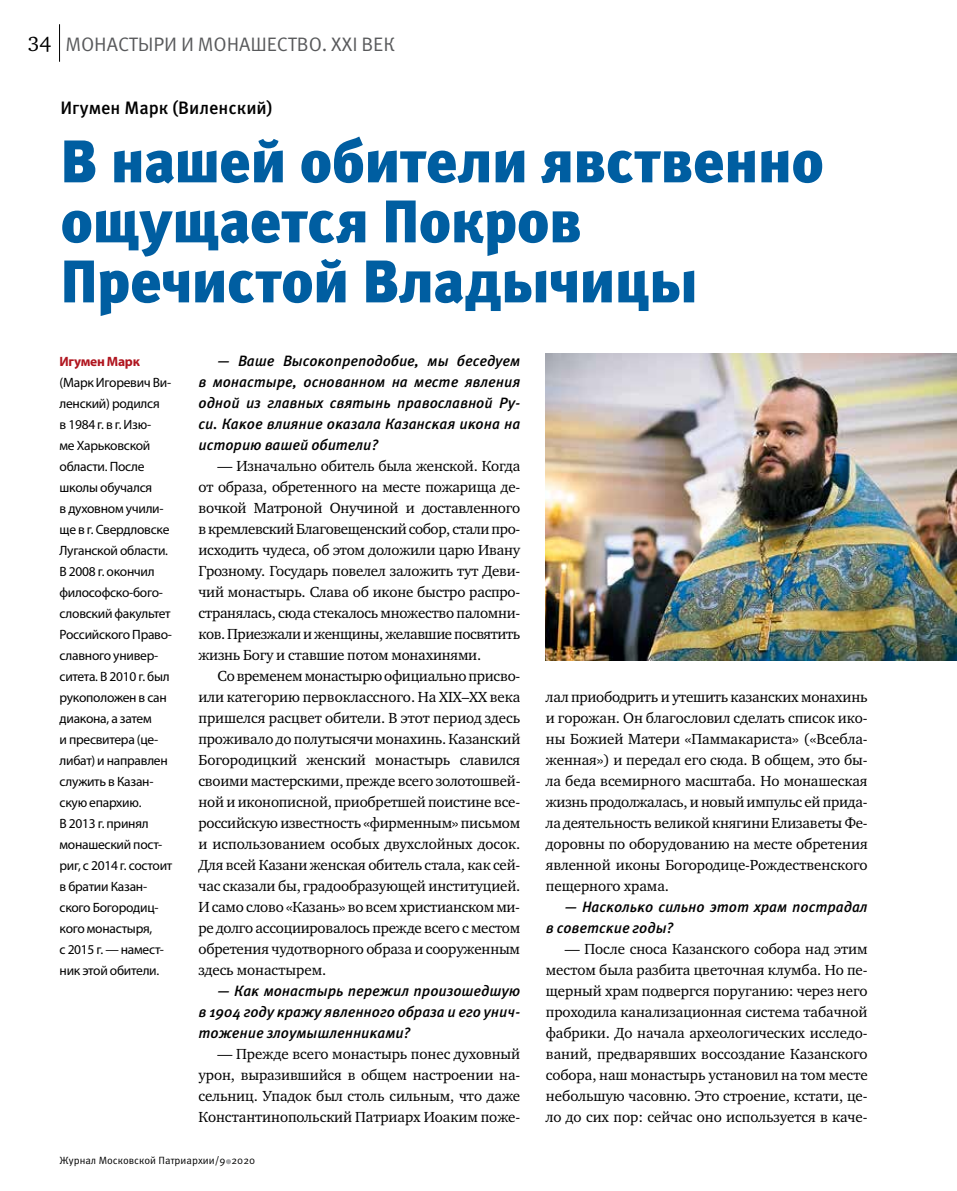
<style>
.page{position:relative;width:957px;height:1191px;background:#fff}
.page>*{position:absolute;margin:0;border:0;box-sizing:border-box;transform-origin:0 0}
.t1{font:900 60px/60px "Meta Pro";letter-spacing:-.015em;color:#005ea1}
.t2{font:19.5px "Meta Pro";letter-spacing:-.005em;color:#58595b}
.t3{font:500 18px "Meta Pro";color:#000}
.t4{font:15px/21px "Charter ITC";letter-spacing:-.005em;color:#000;text-align:justify}
.t5{font:italic 500 15px/21px "Meta Pro";letter-spacing:-.005em;color:#000;text-align:justify}
.t6{font:13.5px/21px "Myriad Pro";letter-spacing:-.02em;color:#000}
.t7{font:700 13.5px "Myriad Pro";letter-spacing:-.02em;color:#b0151f}
.t8{font:10.5px "Meta Pro";color:#000}
.s1{font-family:"Charter ITC";font-size:21px;color:#000}
</style>
<div class="page">
<hr style="left:59px;top:24px;width:1px;height:38px;background:#000">
<svg style="left:226px;top:1159px;width:5px;height:5px"></svg>
<img style="left:546px;top:354px;width:411px;height:306px">
<h2 class="t2" style="left:28px;top:32px;width:369px"><span class="s1">34</span> МОНАСТЫРИ И МОНАШЕСТВО. XXI ВЕК</h2>
<p class="t3" style="left:60px;top:96px;width:214px">Игумен Марк (Виленский)</p>
<h1 class="t1" style="left:60px;top:133px;width:765px">В нашей обители явственно ощущается Покров<br>Пречистой Владычицы</h1>
<p class="t7" style="left:60px;top:352px;width:82px">Игумен Марк</p>
<p class="t6" style="left:60px;top:372px;width:114px">(Марк Игоревич Ви&shy;ленский) родился<br>в 1984 г. в г. Изю-<br>ме Харьковской области. После школы обучался<br>в духовном учили&shy;ще в г. Свердловске<br>Луганской области.<br>В 2008 г. окончил философско-бого&shy;словский факультет<br>Российского Право&shy;славного универ&shy;ситета. В 2010 г. был рукоположен в сан диакона, а затем<br>и пресвитера (це&shy;либат) и направлен служить в Казан&shy;скую епархию.<br>В 2013 г. принял монашеский пост&shy;риг, с 2014 г. состоит в братии Казан&shy;ского Богородиц&shy;кого монастыря,<br>с 2015 г. — намест&shy;ник этой обители.</p>
<p class="t5" style="left:198px;top:351px;width:323px;text-indent:19px">— Ваше Высокопреподобие, мы беседуем в монастыре, основанном на месте явления одной из главных святынь православной Ру&shy;си. Какое влияние оказала Казанская икона на историю вашей обители?</p>
<p class="t4" style="left:198px;top:455px;width:323px;text-indent:19px">— Изначально обитель была женской. Когда от образа, обретенного на месте пожарища де&shy;вочкой Матроной Онучиной и доставленного в кремлевский Благовещенский собор, стали про&shy;исходить чудеса, об этом доложили царю Ивану Грозному. Государь повелел заложить тут Деви&shy;чий монастырь. Слава об иконе быстро распро&shy;странялась, сюда стекалось множество паломни&shy;ков. Приезжали и женщины, желавшие посвятить жизнь Богу и ставшие потом монахинями.</p>
<p class="t4" style="left:198px;top:665px;width:323px;text-indent:19px">Со временем монастырю официально присво&shy;или категорию первоклассного. На XIX–ХХ века пришелся расцвет обители. В этот период здесь проживало до полутысячи монахинь. Казанский Богородицкий женский монастырь славился своими мастерскими, прежде всего золотошвей&shy;ной и иконописной, приобретшей поистине все&shy;российскую известность «фирменным» письмом и использованием особых двухслойных досок.<br>Для всей Казани женская обитель стала, как сей&shy;час сказали бы, градообразующей институцией.<br>И само слово «Казань» во всем христианском ми&shy;ре долго ассоциировалось прежде всего с местом обретения чудотворного образа и сооруженным здесь монастырем.</p>
<p class="t5" style="left:198px;top:981px;width:323px;text-indent:19px">— Как монастырь пережил произошедшую в 1904 году кражу явленного образа и его унич&shy;тожение злоумышленниками?</p>
<p class="t4" style="left:198px;top:1043px;width:323px;text-indent:19px">— Прежде всего монастырь понес духовный урон, выразившийся в общем настроении на&shy;сельниц. Упадок был столь сильным, что даже Константинопольский Патриарх Иоаким поже-</p>
<p class="t8" style="left:60px;top:1153px;width:197px">Журнал Московской Патриархии/9 2020</p>
<p class="t4" style="left:546px;top:686px;width:323px">лал приободрить и утешить казанских монахинь и горожан. Он благословил сделать список ико&shy;ны Божией Матери «Паммакариста» («Всебла&shy;женная») и передал его сюда. В общем, это бы&shy;ла беда всемирного масштаба. Но монашеская жизнь продолжалась, и новый импульс ей прида&shy;ла деятельность великой княгини Елизаветы Фе&shy;доровны по оборудованию на месте обретения явленной иконы Богородице-Рождественского пещерного храма.</p>
<p class="t5" style="left:546px;top:897px;width:323px;text-indent:19px">— Насколько сильно этот храм пострадал в советские годы?</p>
<p class="t4" style="left:546px;top:938px;width:323px;text-indent:19px">— После сноса Казанского собора над этим местом была разбита цветочная клумба. Но пе&shy;щерный храм подвергся поруганию: через него проходила канализационная система табачной фабрики. До начала археологических исследо&shy;ваний, предварявших воссоздание Казанского собора, наш монастырь установил на том месте небольшую часовню. Это строение, кстати, це&shy;ло до сих пор: сейчас оно используется в каче-</p>
</div>
